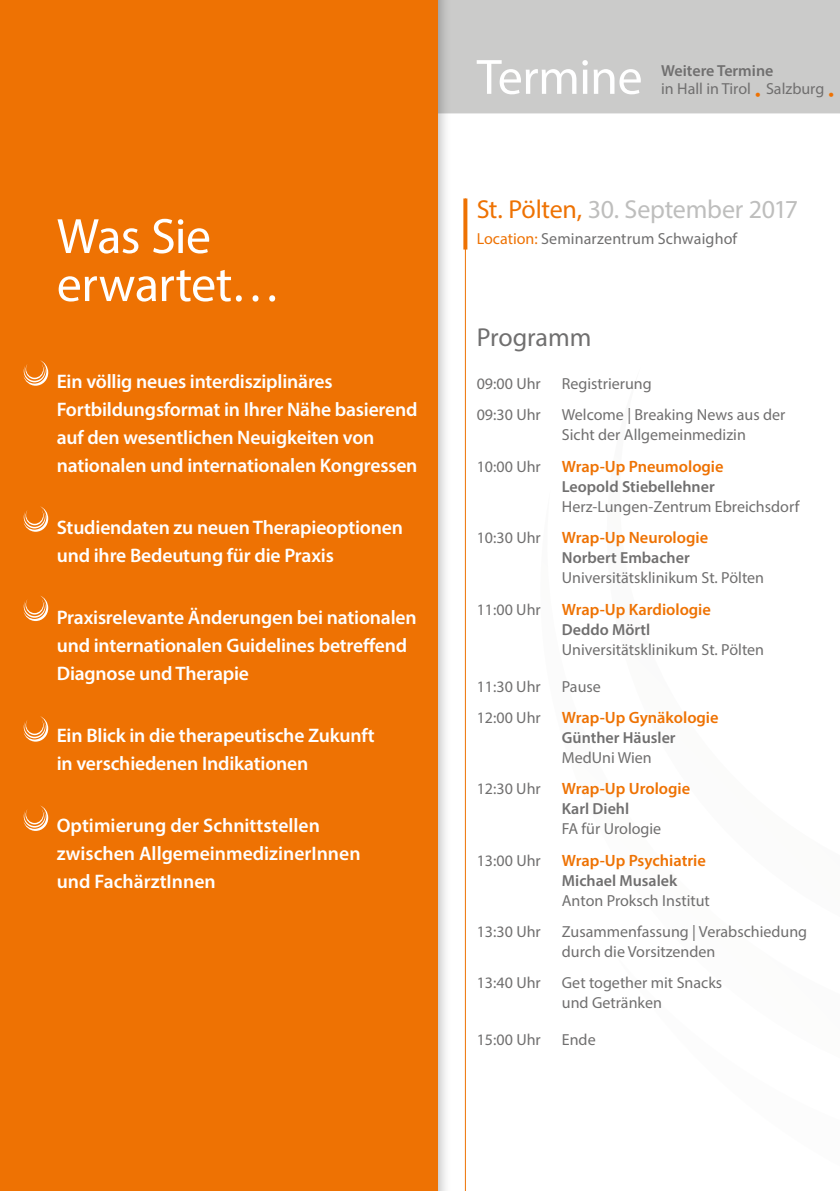
<style>
.page{position:relative;width:840px;height:1191px;background:#fff}
.page>*{position:absolute;margin:0;border:0;box-sizing:border-box;transform-origin:0 0}
.t1{font:50px/48px "Myriad Pro";letter-spacing:-.01em;color:#fff}
.t2{font:26px "Myriad Pro";letter-spacing:-.01em;color:#bebebd}
.t3{font:26px "Myriad Pro";letter-spacing:-.005em;color:#706f6f}
.t4{font:600 19.6px/28px "Myriad Pro";letter-spacing:-.01em;color:#fff}
.t5{font:600 16.4px "Myriad Pro";color:#ee7203}
.t6{font:16px/20px "Myriad Pro";color:#706f6f}
.t7{font:600 16px "Myriad Pro";color:#706f6f}
.s1{font-weight:600}
.s2{font-size:20px;color:#ee7203}
.s3{color:#ee7203}
</style>
<div class="page">
<div style="left:451px;top:0;width:388px;height:113px;background:#cbcbca"></div>
<div style="left:0;top:0;width:451px;height:1191px;background:#000;opacity:.4"></div>
<div style="left:0;top:0;width:437px;height:1191px;background:#ee7203"></div>
<hr style="left:464px;top:198px;width:1px;height:993px;background:#ee7203">
<svg style="left:463px;top:198px;width:4px;height:51px"></svg>
<svg style="left:23px;top:360px;width:25px;height:26px"></svg>
<svg style="left:23px;top:506px;width:25px;height:26px"></svg>
<svg style="left:23px;top:595px;width:25px;height:26px"></svg>
<svg style="left:23px;top:716px;width:25px;height:25px"></svg>
<svg style="left:23px;top:805px;width:25px;height:26px"></svg>
<h1 class="t1" style="left:57px;top:211px;width:225px">Was Sie erwartet…</h1>
<p class="t4" style="left:57px;top:366px;width:362px">Ein völlig neues interdisziplinäres Fortbildungsformat in Ihrer Nähe basierend auf den wesentlichen Neuigkeiten von nationalen und internationalen Kongressen</p>
<p class="t4" style="left:57px;top:512px;width:347px">Studiendaten zu neuen Therapieoptionen und ihre Bedeutung für die Praxis</p>
<p class="t4" style="left:57px;top:603px;width:361px">Praxisrelevante Änderungen bei nationalen und internationalen Guidelines betreffend<br>Diagnose und Therapie</p>
<p class="t4" style="left:57px;top:721px;width:319px">Ein Blick in die therapeutische Zukunft in verschiedenen Indikationen</p>
<p class="t4" style="left:57px;top:811px;width:305px">Optimierung der Schnittstellen zwischen AllgemeinmedizinerInnen und FachärztInnen</p>
<h1 class="t1" style="left:476px;top:52px;width:167px">Termine</h1>
<p class="t6" style="left:660px;top:61px;width:174px;line-height:18px"><span class="s1">Weitere Termine<br></span>in Hall in Tirol <span class="s2">•</span> Salzburg <span class="s2">•</span></p>
<h2 class="t2" style="left:476px;top:193px;width:323px"><span class="s3">St. Pölten,</span> 30. September 2017</h2>
<p class="t6" style="left:476px;top:228px;width:262px"><span class="s3">Location:</span> Seminarzentrum Schwaighof</p>
<h2 class="t3" style="left:476px;top:322px;width:116px">Programm</h2>
<p class="t6" style="left:476px;top:373px;width:65px">09:00 Uhr</p>
<p class="t6" style="left:561px;top:373px;width:91px">Registrierung</p>
<p class="t6" style="left:476px;top:405px;width:65px">09:30 Uhr</p>
<p class="t6" style="left:561px;top:405px;width:225px">Welcome | Breaking News aus der<br>Sicht der Allgemeinmedizin</p>
<p class="t6" style="left:476px;top:456px;width:65px">10:00 Uhr</p>
<p class="t5" style="left:561px;top:456px;width:163px">Wrap-Up Pneumologie</p>
<p class="t7" style="left:561px;top:476px;width:154px">Leopold Stiebellehner</p>
<p class="t6" style="left:561px;top:496px;width:239px">Herz-Lungen-Zentrum Ebreichsdorf</p>
<p class="t6" style="left:476px;top:527px;width:65px">10:30 Uhr</p>
<p class="t5" style="left:561px;top:527px;width:148px">Wrap-Up Neurologie</p>
<p class="t7" style="left:561px;top:547px;width:129px">Norbert Embacher</p>
<p class="t6" style="left:561px;top:567px;width:204px">Universitätsklinikum St. Pölten</p>
<p class="t6" style="left:476px;top:599px;width:65px">11:00 Uhr</p>
<p class="t5" style="left:561px;top:598px;width:150px">Wrap-Up Kardiologie</p>
<p class="t7" style="left:561px;top:619px;width:90px">Deddo Mörtl</p>
<p class="t6" style="left:561px;top:639px;width:204px">Universitätsklinikum St. Pölten</p>
<p class="t6" style="left:476px;top:676px;width:65px">11:30 Uhr</p>
<p class="t6" style="left:561px;top:676px;width:40px">Pause</p>
<p class="t6" style="left:476px;top:707px;width:65px">12:00 Uhr</p>
<p class="t5" style="left:561px;top:707px;width:158px">Wrap-Up Gynäkologie</p>
<p class="t7" style="left:561px;top:727px;width:115px">Günther Häusler</p>
<p class="t6" style="left:561px;top:747px;width:91px">MedUni Wien</p>
<p class="t6" style="left:476px;top:778px;width:65px">12:30 Uhr</p>
<p class="t5" style="left:561px;top:778px;width:130px">Wrap-Up Urologie</p>
<p class="t7" style="left:561px;top:798px;width:69px">Karl Diehl</p>
<p class="t6" style="left:561px;top:818px;width:101px">FA für Urologie</p>
<p class="t6" style="left:476px;top:850px;width:65px">13:00 Uhr</p>
<p class="t5" style="left:561px;top:849px;width:145px">Wrap-Up Psychiatrie</p>
<p class="t7" style="left:561px;top:870px;width:117px">Michael Musalek</p>
<p class="t6" style="left:561px;top:890px;width:149px">Anton Proksch Institut</p>
<p class="t6" style="left:476px;top:921px;width:65px">13:30 Uhr</p>
<p class="t6" style="left:561px;top:921px;width:247px">Zusammenfassung | Verabschiedung durch die Vorsitzenden</p>
<p class="t6" style="left:476px;top:972px;width:65px">13:40 Uhr</p>
<p class="t6" style="left:561px;top:972px;width:162px">Get together mit Snacks und Getränken</p>
<p class="t6" style="left:476px;top:1029px;width:65px">15:00 Uhr</p>
<p class="t6" style="left:561px;top:1029px;width:35px">Ende</p>
</div>
